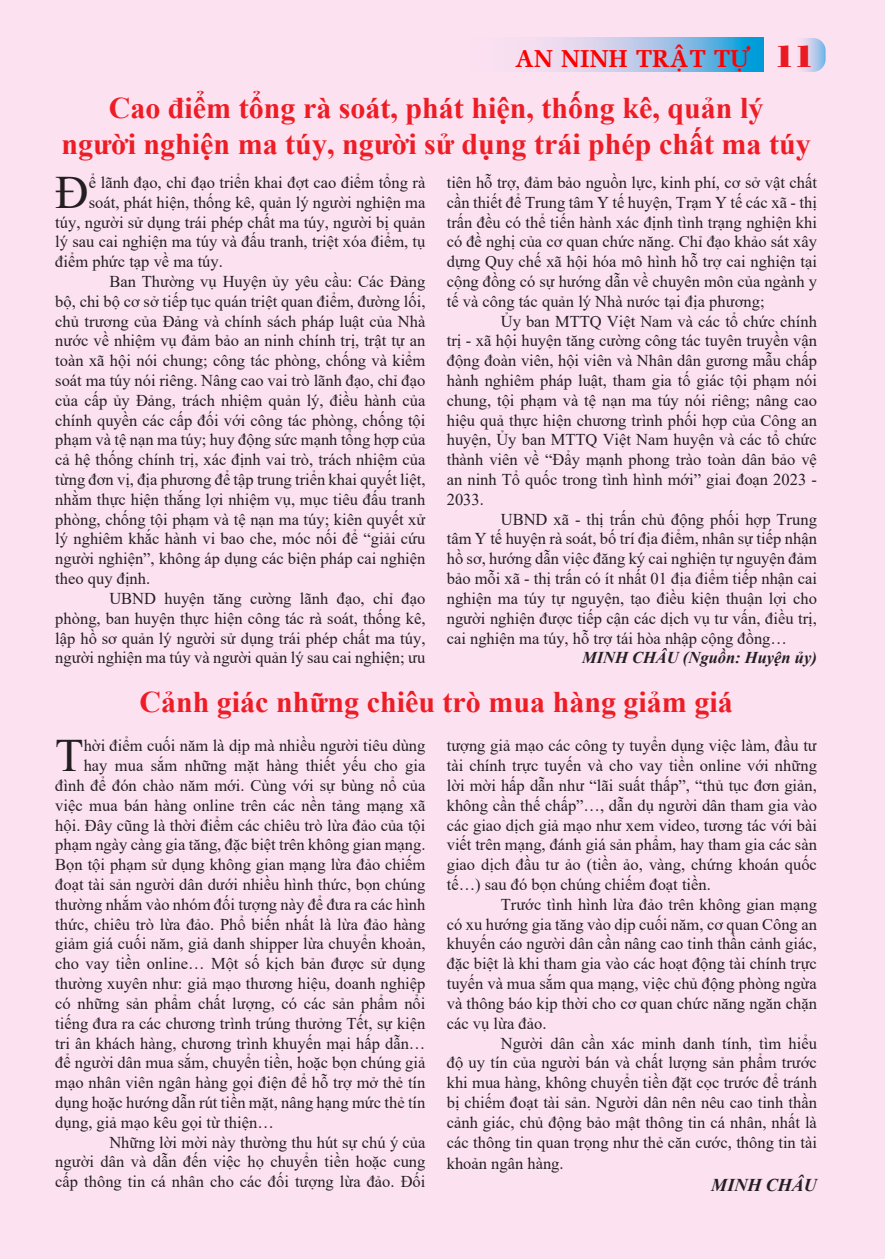
<style>
.page{position:relative;width:885px;height:1259px;background:#fff}
.page>*{position:absolute;margin:0;border:0;box-sizing:border-box;transform-origin:0 0}
.t1{font:46.35px "Times New Roman";color:#231f20}
.t2{font:700 30px "Times New Roman";color:#ee1d25}
.t3{font:24px "VNI Meli Bold";color:#f00}
.t4{font:italic 700 18px "Times New Roman";color:#231f20}
.t5{font:16.5px/19.8px "Times New Roman";color:#231f20;text-align:justify}
.t6{font:italic 700 16.5px "Times New Roman";color:#231f20}
.s1{font-family:"VNI Bodon Poster";font-size:30px;color:#ee1d23}
</style>
<div class="page">
<div style="left:0;top:0;width:884px;height:1259px;background:#fce1f1"></div>
<svg style="left:541px;top:38px;width:222px;height:34px"></svg>
<svg style="left:764px;top:38px;width:61px;height:34px"></svg>
<p class="t3" style="left:515px;top:40px;width:300px">AN NINH TRAÄT TÖÏ <span class="s1">11</span></p>
<p class="t2" style="left:109px;top:86px;width:656px">Cao điểm tổng rà soát, phát hiện, thống kê, quản lý</p>
<p class="t2" style="left:61px;top:122px;width:751px">người nghiện ma túy, người sử dụng trái phép chất ma túy</p>
<p class="t1" style="left:55px;top:159px;width:35px">Đ</p>
<p class="t5" style="left:89px;top:172px;width:338px">ể lãnh đạo, chỉ đạo triển khai đợt cao điểm tổng rà</p>
<p class="t5" style="left:89px;top:192px;width:338px">soát, phát hiện, thống kê, quản lý người nghiện ma</p>
<p class="t5" style="left:55px;top:212px;width:371px">túy, người sử dụng trái phép chất ma túy, người bị quản</p>
<p class="t5" style="left:55px;top:231px;width:371px">lý sau cai nghiện ma túy và đấu tranh, triệt xóa điểm, tụ</p>
<p class="t5" style="left:55px;top:251px;width:169px">điểm phức tạp về ma túy.</p>
<p class="t5" style="left:55px;top:271px;width:371px;text-indent:54px">Ban Thường vụ Huyện ủy yêu cầu: Các Đảng bộ, chi bộ cơ sở tiếp tục quán triệt quan điểm, đường lối, chủ trương của Đảng và chính sách pháp luật của Nhà nước về nhiệm vụ đảm bảo an ninh chính trị, trật tự an toàn xã hội nói chung; công tác phòng, chống và kiểm soát ma túy nói riêng. Nâng cao vai trò lãnh đạo, chỉ đạo của cấp ủy Đảng, trách nhiệm quản lý, điều hành của chính quyền các cấp đối với công tác phòng, chống tội phạm và tệ nạn ma túy; huy động sức mạnh tổng hợp của cả hệ thống chính trị, xác định vai trò, trách nhiệm của từng đơn vị, địa phương để tập trung triển khai quyết liệt, nhằm thực hiện thắng lợi nhiệm vụ, mục tiêu đấu tranh phòng, chống tội phạm và tệ nạn ma túy; kiên quyết xử lý nghiêm khắc hành vi bao che, móc nối để “giải cứu người nghiện”, không áp dụng các biện pháp cai nghiện theo quy định.</p>
<p class="t5" style="left:55px;top:588px;width:371px;text-indent:54px">UBND huyện tăng cường lãnh đạo, chỉ đạo phòng, ban huyện thực hiện công tác rà soát, thống kê, lập hồ sơ quản lý người sử dụng trái phép chất ma túy, người nghiện ma túy và người quản lý sau cai nghiện; ưu</p>
<p class="t5" style="left:446px;top:172px;width:371px">tiên hỗ trợ, đảm bảo nguồn lực, kinh phí, cơ sở vật chất cần thiết để Trung tâm Y tế huyện, Trạm Y tế các xã - thị trấn đều có thể tiến hành xác định tình trạng nghiện khi có đề nghị của cơ quan chức năng. Chỉ đạo khảo sát xây dựng Quy chế xã hội hóa mô hình hỗ trợ cai nghiện tại cộng đồng có sự hướng dẫn về chuyên môn của ngành y tế và công tác quản lý Nhà nước tại địa phương;</p>
<p class="t5" style="left:446px;top:311px;width:371px;text-indent:54px">Ủy ban MTTQ Việt Nam và các tổ chức chính trị - xã hội huyện tăng cường công tác tuyên truyền vận động đoàn viên, hội viên và Nhân dân gương mẫu chấp hành nghiêm pháp luật, tham gia tố giác tội phạm nói chung, tội phạm và tệ nạn ma túy nói riêng; nâng cao hiệu quả thực hiện chương trình phối hợp của Công an huyện, Ủy ban MTTQ Việt Nam huyện và các tổ chức thành viên về “Đẩy mạnh phong trào toàn dân bảo vệ an ninh Tổ quốc trong tình hình mới” giai đoạn 2023 - 2033.</p>
<p class="t5" style="left:446px;top:509px;width:371px;text-indent:54px">UBND xã - thị trấn chủ động phối hợp Trung tâm Y tế huyện rà soát, bố trí địa điểm, nhân sự tiếp nhận hồ sơ, hướng dẫn việc đăng ký cai nghiện tự nguyện đảm bảo mỗi xã - thị trấn có ít nhất 01 địa điểm tiếp nhận cai nghiện ma túy tự nguyện, tạo điều kiện thuận lợi cho người nghiện được tiếp cận các dịch vụ tư vấn, điều trị, cai nghiện ma túy, hỗ trợ tái hòa nhập cộng đồng…</p>
<p class="t6" style="left:582px;top:646px;width:236px">MINH CHÂU (Nguồn: Huyện ủy)</p>
<p class="t2" style="left:139px;top:680px;width:595px">Cảnh giác những chiêu trò mua hàng giảm giá</p>
<p class="t1" style="left:55px;top:723px;width:30px">T</p>
<p class="t5" style="left:84px;top:735px;width:343px">hời điểm cuối năm là dịp mà nhiều người tiêu dùng</p>
<p class="t5" style="left:84px;top:755px;width:343px">hay mua sắm những mặt hàng thiết yếu cho gia</p>
<p class="t5" style="left:55px;top:775px;width:371px">đình để đón chào năm mới. Cùng với sự bùng nổ của</p>
<p class="t5" style="left:55px;top:795px;width:371px">việc mua bán hàng online trên các nền tảng mạng xã</p>
<p class="t5" style="left:55px;top:814px;width:371px">hội. Đây cũng là thời điểm các chiêu trò lừa đảo của tội</p>
<p class="t5" style="left:55px;top:834px;width:371px">phạm ngày càng gia tăng, đặc biệt trên không gian mạng.</p>
<p class="t5" style="left:55px;top:854px;width:371px">Bọn tội phạm sử dụng không gian mạng lừa đảo chiếm</p>
<p class="t5" style="left:55px;top:874px;width:371px">đoạt tài sản người dân dưới nhiều hình thức, bọn chúng</p>
<p class="t5" style="left:55px;top:894px;width:371px">thường nhắm vào nhóm đối tượng này để đưa ra các hình</p>
<p class="t5" style="left:55px;top:913px;width:371px">thức, chiêu trò lừa đảo. Phổ biến nhất là lừa đảo hàng</p>
<p class="t5" style="left:55px;top:933px;width:371px">giảm giá cuối năm, giả danh shipper lừa chuyển khoản,</p>
<p class="t5" style="left:55px;top:953px;width:371px">cho vay tiền online… Một số kịch bản được sử dụng</p>
<p class="t5" style="left:55px;top:973px;width:371px">thường xuyên như: giả mạo thương hiệu, doanh nghiệp</p>
<p class="t5" style="left:55px;top:993px;width:371px">có những sản phẩm chất lượng, có các sản phẩm nổi</p>
<p class="t5" style="left:55px;top:1012px;width:371px">tiếng đưa ra các chương trình trúng thưởng Tết, sự kiện</p>
<p class="t5" style="left:55px;top:1032px;width:371px">tri ân khách hàng, chương trình khuyến mại hấp dẫn…</p>
<p class="t5" style="left:55px;top:1052px;width:371px">để người dân mua sắm, chuyển tiền, hoặc bọn chúng giả</p>
<p class="t5" style="left:55px;top:1072px;width:371px">mạo nhân viên ngân hàng gọi điện để hỗ trợ mở thẻ tín</p>
<p class="t5" style="left:55px;top:1092px;width:371px">dụng hoặc hướng dẫn rút tiền mặt, nâng hạng mức thẻ tín</p>
<p class="t5" style="left:55px;top:1111px;width:220px">dụng, giả mạo kêu gọi từ thiện…</p>
<p class="t5" style="left:55px;top:1131px;width:371px;text-indent:54px">Những lời mời này thường thu hút sự chú ý của người dân và dẫn đến việc họ chuyển tiền hoặc cung cấp thông tin cá nhân cho các đối tượng lừa đảo. Đối</p>
<p class="t5" style="left:446px;top:735px;width:371px">tượng giả mạo các công ty tuyển dụng việc làm, đầu tư tài chính trực tuyến và cho vay tiền online với những lời mời hấp dẫn như “lãi suất thấp”, “thủ tục đơn giản, không cần thế chấp”…, dẫn dụ người dân tham gia vào các giao dịch giả mạo như xem video, tương tác với bài viết trên mạng, đánh giá sản phẩm, hay tham gia các sàn giao dịch đầu tư ảo (tiền ảo, vàng, chứng khoán quốc tế…) sau đó bọn chúng chiếm đoạt tiền.</p>
<p class="t5" style="left:446px;top:894px;width:371px;text-indent:54px">Trước tình hình lừa đảo trên không gian mạng có xu hướng gia tăng vào dịp cuối năm, cơ quan Công an khuyến cáo người dân cần nâng cao tinh thần cảnh giác, đặc biệt là khi tham gia vào các hoạt động tài chính trực tuyến và mua sắm qua mạng, việc chủ động phòng ngừa và thông báo kịp thời cho cơ quan chức năng ngăn chặn các vụ lừa đảo.</p>
<p class="t5" style="left:446px;top:1032px;width:371px;text-indent:54px">Người dân cần xác minh danh tính, tìm hiểu độ uy tín của người bán và chất lượng sản phẩm trước khi mua hàng, không chuyển tiền đặt cọc trước để tránh bị chiếm đoạt tài sản. Người dân nên nêu cao tinh thần cảnh giác, chủ động bảo mật thông tin cá nhân, nhất là các thông tin quan trọng như thẻ căn cước, thông tin tài</p>
<p class="t5" style="left:446px;top:1153px;width:118px">khoản ngân hàng.</p>
<p class="t4" style="left:711px;top:1172px;width:107px">MINH CHÂU</p>
</div>
